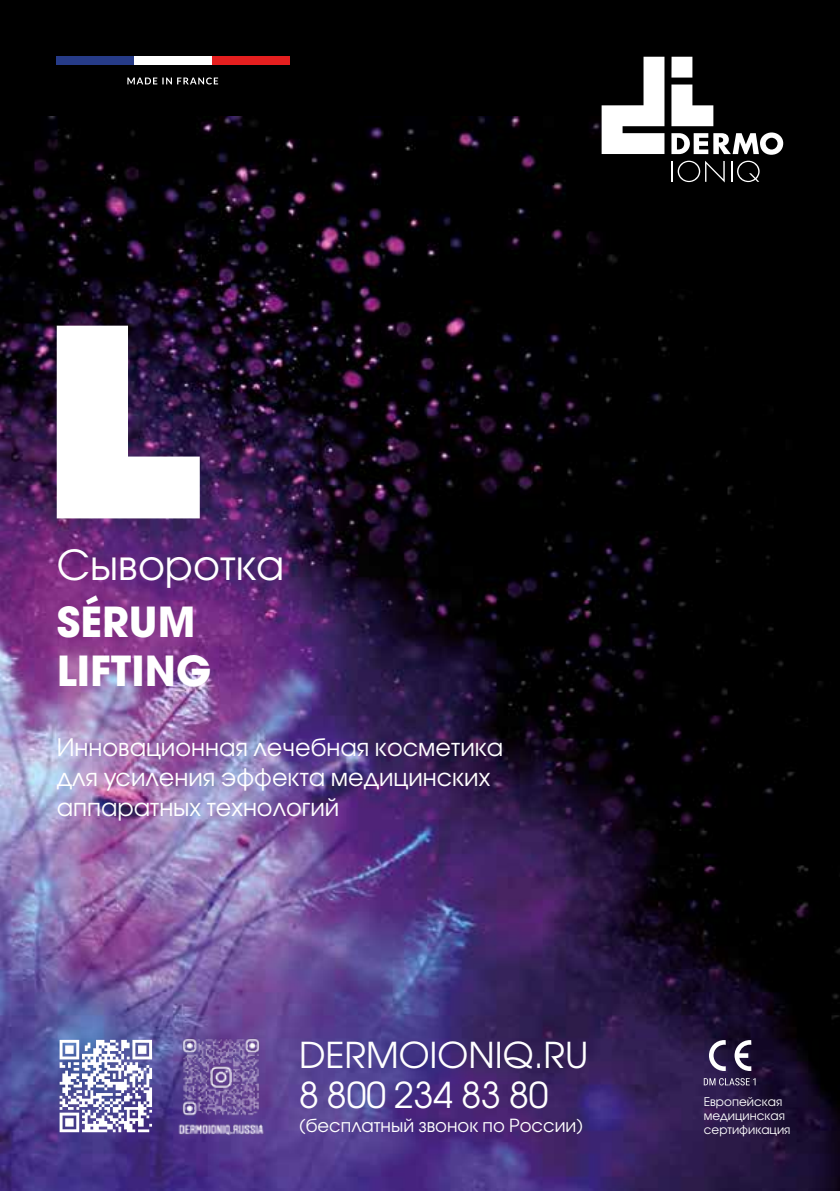
<style>
.page{position:relative;width:840px;height:1191px;background:#fff}
.page>*{position:absolute;margin:0;border:0;box-sizing:border-box;transform-origin:0 0}
.t1{font:700 41.2px/49.4px "Avant Garde LT";color:#fff}
.t2{font:41.2px "Avant Garde Gothic C";color:#fff}
.t3{font:35.4px/40px "Avant Garde Gothic C";color:#fff}
.t4{font:24px/30px "Avant Garde Gothic C";color:#fff}
.t5{font:18px "Avant Garde Gothic C";color:#fff}
.t6{font:12px/14px "Avant Garde Gothic C";color:#fff}
</style>
<div class="page">
<div style="left:0;top:0;width:839px;height:1191px;background:#000"></div>
<img style="left:0;top:116px;width:839px;height:1075px">
<div style="left:57px;top:57px;width:77px;height:8px;background:#263b88"></div>
<div style="left:135px;top:57px;width:77px;height:8px;background:#fff"></div>
<div style="left:212px;top:57px;width:77px;height:8px;background:#e51f1f"></div>
<svg style="left:127px;top:77px;width:91px;height:7px"></svg>
<svg style="left:671px;top:132px;width:111px;height:23px"></svg>
<div style="left:671px;top:57px;width:21px;height:21px;background:#fff"></div>
<svg style="left:601px;top:57px;width:63px;height:97px"></svg>
<svg style="left:671px;top:84px;width:42px;height:42px"></svg>
<svg style="left:671px;top:161px;width:53px;height:21px"></svg>
<svg style="left:730px;top:161px;width:29px;height:21px"></svg>
<img style="left:158px;top:1020px;width:125px;height:125px">
<svg style="left:60px;top:1039px;width:92px;height:93px;background:#a6a8cc"></svg>
<svg style="left:734px;top:1040px;width:17px;height:31px"></svg>
<svg style="left:708px;top:1040px;width:17px;height:31px"></svg>
<svg style="left:703px;top:1078px;width:52px;height:7px"></svg>
<svg style="left:57px;top:326px;width:143px;height:192px;background:#b5aebd"></svg>
<h1 class="t2" style="left:57px;top:541px;width:229px">Сыворотка</h1>
<h1 class="t1" style="left:57px;top:596px;width:156px">SÉRUM<br>LIFTING</h1>
<p class="t4" style="left:57px;top:732px;width:447px">Инновационная лечебная косметика для усиления эффекта медицинских аппаратных технологий</p>
<h2 class="t3" style="left:299px;top:1035px;width:290px">DERMOIONIQ.RU<br>8 800 234 83 80</h2>
<p class="t5" style="left:299px;top:1115px;width:285px">(бесплатный звонок по России)</p>
<p class="t6" style="left:703px;top:1094px;width:88px">Европейская медицинская сертификация</p>
</div>
